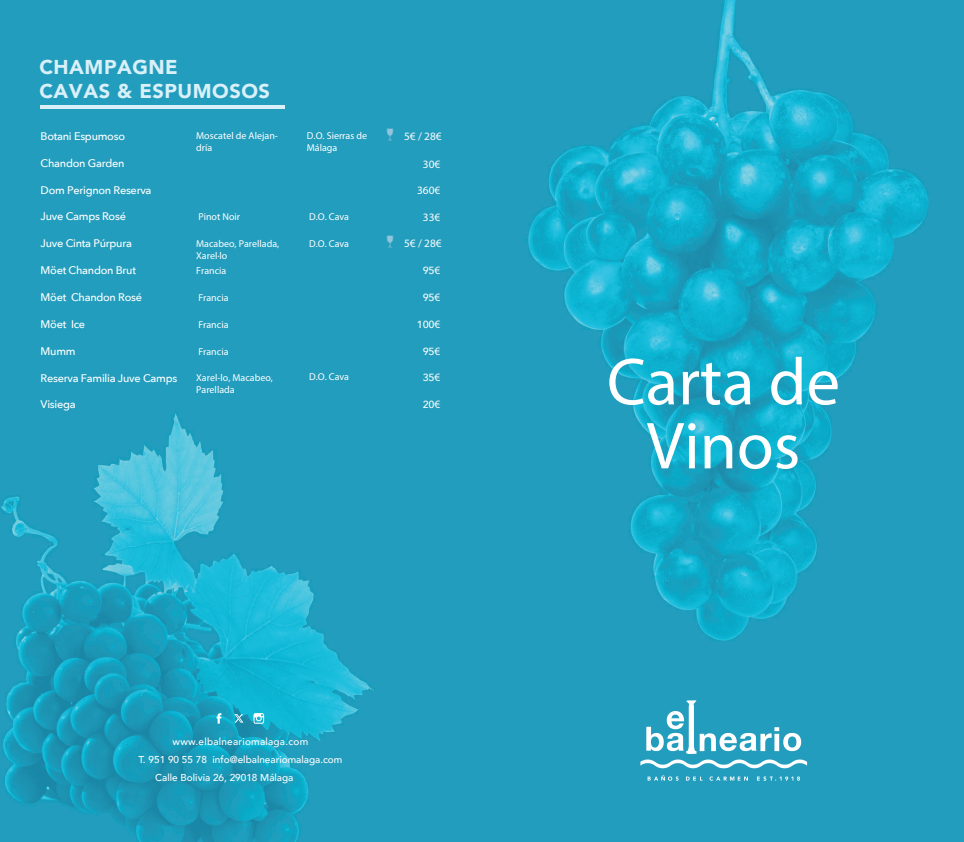
<style>
.page{position:relative;width:964px;height:842px;background:#fff}
.page>*{position:absolute;margin:0;border:0;box-sizing:border-box;transform-origin:0 0}
.t1{font:67px/64px "Cas Olgans";color:#fff;text-align:center}
.t2{font:900 20px/24px "Avenir";letter-spacing:.025em;color:#d9f0f9}
.t3{font:11.3px "Myriad Pro";color:#fbfbfc}
.t4{font:11.3px "Myriad Pro";color:#fff}
.t5{font:500 11px "Avenir Next";letter-spacing:-.025em;color:#fff}
.t6{font:500 10.3px "Avenir Next";letter-spacing:-.025em;color:#fff}
.t7{font:10px/12px "Roboto Flex Normal Normal Normal Normal Normal Normal Normal Nor";color:#fff}
.t8{font:500 10px "Avenir";color:#fff}
.t9{font:500 10px "Avenir";letter-spacing:.025em;color:#fff}
.s1{color:#fbfbfc}
.s2{font-family:"Myriad Pro";font-weight:400;font-size:11.3px;color:#fbfbfc}
</style>
<div class="page">
<img style="left:0;top:0;width:964px;height:842px">
<svg style="left:387px;top:129px;width:6px;height:11px"></svg>
<svg style="left:387px;top:236px;width:6px;height:11px"></svg>
<hr style="left:40px;top:105px;width:245px;height:3px;background:#d9f0f9">
<svg style="left:640px;top:700px;width:167px;height:68px"></svg>
<svg style="left:757px;top:776px;width:43px;height:5px"></svg>
<svg style="left:647px;top:775px;width:31px;height:6px"></svg>
<svg style="left:686px;top:776px;width:16px;height:4px"></svg>
<svg style="left:709px;top:776px;width:39px;height:5px"></svg>
<svg style="left:217px;top:713px;width:4px;height:11px"></svg>
<svg style="left:252px;top:713px;width:12px;height:12px"></svg>
<svg style="left:234px;top:714px;width:9px;height:9px"></svg>
<h2 class="t2" style="left:39px;top:55px;width:232px">CHAMPAGNE<br>CAVAS &amp; ESPUMOSOS</h2>
<p class="t5" style="left:41px;top:129px;width:86px">Botani Espumoso</p>
<p class="t7" style="left:196px;top:130px;width:83px">Moscatel de Alejan&shy;dría</p>
<p class="t7" style="left:307px;top:130px;width:62px">D.O. Sierras de<br>Málaga</p>
<p class="t5" style="left:41px;top:156px;width:86px">Chandon Garden</p>
<p class="t4" style="left:423px;top:157px;width:19px">30<span class="s1">€</span></p>
<p class="t5" style="left:41px;top:183px;width:112px">Dom Perignon Reserva</p>
<p class="t4" style="left:417px;top:184px;width:25px">360<span class="s1">€</span></p>
<p class="t5" style="left:41px;top:209px;width:87px">Juve Camps Rosé</p>
<p class="t7" style="left:198px;top:211px;width:43px">Pinot Noir</p>
<p class="t7" style="left:309px;top:211px;width:42px">D.O. Cava</p>
<p class="t4" style="left:423px;top:210px;width:19px">33<span class="s1">€</span></p>
<p class="t5" style="left:41px;top:236px;width:93px">Juve Cinta Púrpura</p>
<p class="t7" style="left:196px;top:237px;width:85px">Macabeo, Parellada,<br>Xarel·lo</p>
<p class="t7" style="left:309px;top:237px;width:42px">D.O. Cava</p>
<p class="t5" style="left:41px;top:263px;width:97px">Möet Chandon Brut</p>
<p class="t7" style="left:196px;top:265px;width:32px">Francia</p>
<p class="t6" style="left:423px;top:264px;width:19px">95<span class="s2">€</span></p>
<p class="t5" style="left:41px;top:290px;width:103px">Möet Chandon Rosé</p>
<p class="t7" style="left:198px;top:292px;width:32px">Francia</p>
<p class="t6" style="left:423px;top:291px;width:19px">95<span class="s2">€</span></p>
<p class="t5" style="left:41px;top:317px;width:46px">Möet Ice</p>
<p class="t7" style="left:198px;top:318px;width:32px">Francia</p>
<p class="t6" style="left:417px;top:317px;width:25px">100<span class="s2">€</span></p>
<p class="t5" style="left:41px;top:344px;width:37px">Mumm</p>
<p class="t7" style="left:198px;top:346px;width:32px">Francia</p>
<p class="t6" style="left:423px;top:345px;width:19px">95<span class="s2">€</span></p>
<p class="t5" style="left:41px;top:370px;width:138px">Reserva Familia Juve Camps</p>
<p class="t7" style="left:196px;top:372px;width:78px">Xarel-lo, Macabeo,<br>Parellada</p>
<p class="t7" style="left:309px;top:371px;width:42px">D.O. Cava</p>
<p class="t6" style="left:423px;top:371px;width:19px">35<span class="s2">€</span></p>
<p class="t5" style="left:41px;top:397px;width:37px">Visiega</p>
<p class="t6" style="left:423px;top:397px;width:19px">20<span class="s2">€</span></p>
<p class="t3" style="left:404px;top:129px;width:39px">5€ / 28€</p>
<p class="t3" style="left:404px;top:236px;width:39px">5€ / 28€</p>
<p class="t9" style="left:173px;top:735px;width:137px">www.elbalneariomalaga.com</p>
<p class="t8" style="left:138px;top:753px;width:206px">T. 951 90 55 78 info@elbalneariomalaga.com</p>
<p class="t8" style="left:155px;top:771px;width:140px">Calle Bolivia 26, 29018 Málaga</p>
<h1 class="t1" style="left:607px;top:349px;width:235px">Carta de<br>Vinos</h1>
</div>
